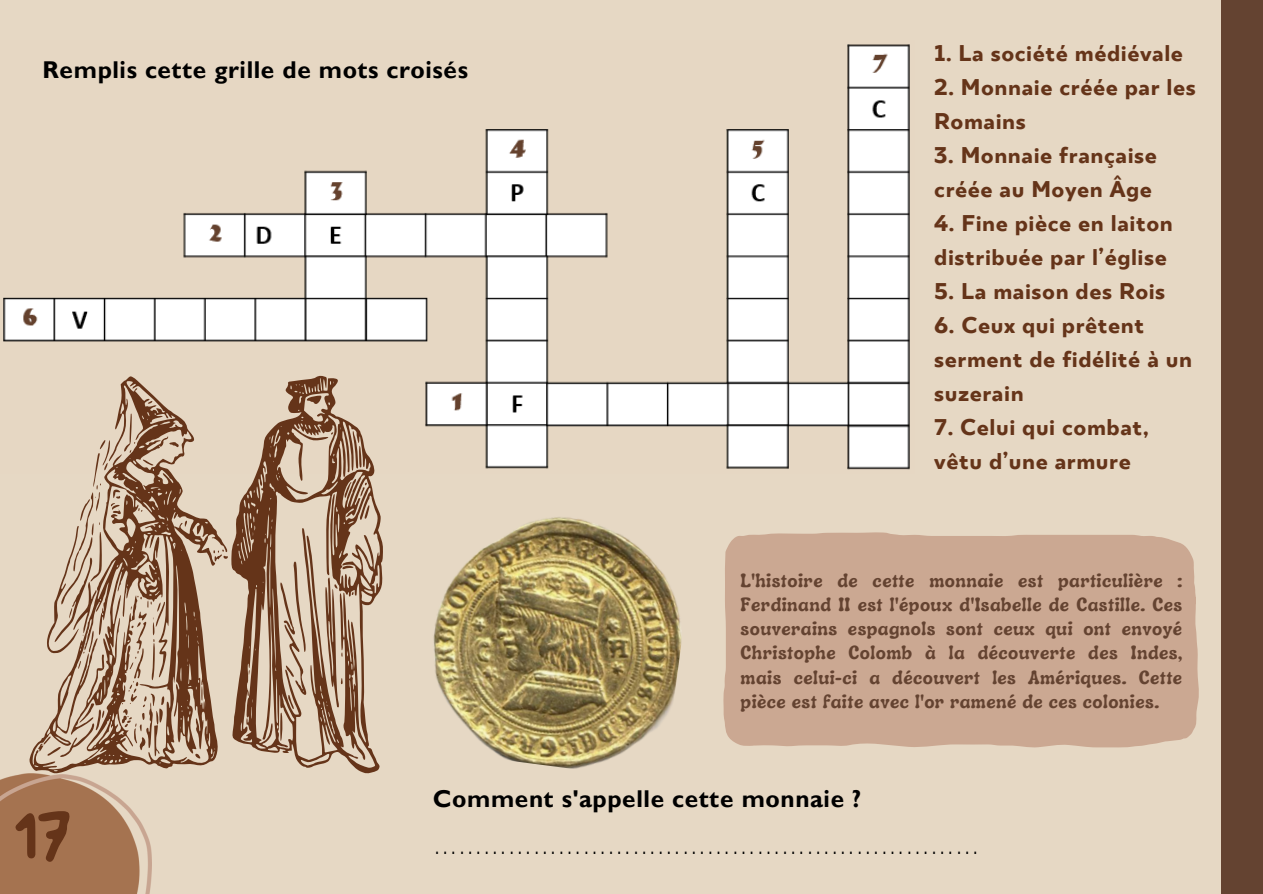
<style>
.page{position:relative;width:1263px;height:894px;background:#fff}
.page>*{position:absolute;margin:0;border:0;box-sizing:border-box;transform-origin:0 0}
.t1{font:74.25px "Handyman";color:#653419}
.t2{font:700 24.3px/46.2px "Gill Sans MT Std";letter-spacing:.025em;color:#000}
.t3{font:700 22.65px/34px "TT Smalls";letter-spacing:.025em;color:#653419}
.t4{font:700 19.5px/24.3px "Luckybones";letter-spacing:.025em;color:#644331;text-align:justify}
.s1{font-weight:300}
</style>
<div class="page">
<div style="left:0;top:0;width:1263px;height:893px;background:#644331"></div>
<div style="left:0;top:0;width:1220px;height:893px;background:#e6d8c4"></div>
<img style="left:433px;top:517px;width:249px;height:252px">
<div style="left:723px;top:532px;width:476px;height:215px;background:#cba892"></div>
<img style="left:3px;top:44px;width:907px;height:426px">
<svg style="left:231px;top:376px;width:152px;height:397px"></svg>
<img style="left:0;top:773px;width:152px;height:120px">
<svg style="left:29px;top:376px;width:199px;height:397px"></svg>
<h1 class="t2" style="left:43px;top:50px;width:427px">Remplis cette grille de mots croisés</h1>
<p class="t3" style="left:934px;top:38px;width:250px">1. La société médiévale</p>
<p class="t3" style="left:934px;top:72px;width:263px">2. Monnaie créée par les<br>Romains</p>
<p class="t3" style="left:934px;top:140px;width:224px">3. Monnaie française créée au Moyen Âge</p>
<p class="t3" style="left:934px;top:208px;width:240px">4. Fine pièce en laiton distribuée par l’église</p>
<p class="t3" style="left:934px;top:276px;width:233px">5. La maison des Rois</p>
<p class="t3" style="left:934px;top:310px;width:259px">6. Ceux qui prêtent serment de fidélité à un suzerain</p>
<p class="t3" style="left:934px;top:412px;width:216px">7. Celui qui combat, vêtu d’une armure</p>
<p class="t4" style="left:741px;top:567px;width:443px">L'histoire de cette monnaie est particulière :<br>Ferdinand II est l'époux d'Isabelle de Castille. Ces souverains espagnols sont ceux qui ont envoyé Christophe Colomb à la découverte des Indes, mais celui-ci a découvert les Amériques. Cette pièce est faite avec l'or ramené de ces colonies.</p>
<p class="t1" style="left:14px;top:797px;width:58px">17</p>
<p class="t2" style="left:433px;top:779px;width:548px">Comment s'appelle cette monnaie ? <span class="s1">…………………………………………………………</span></p>
</div>
